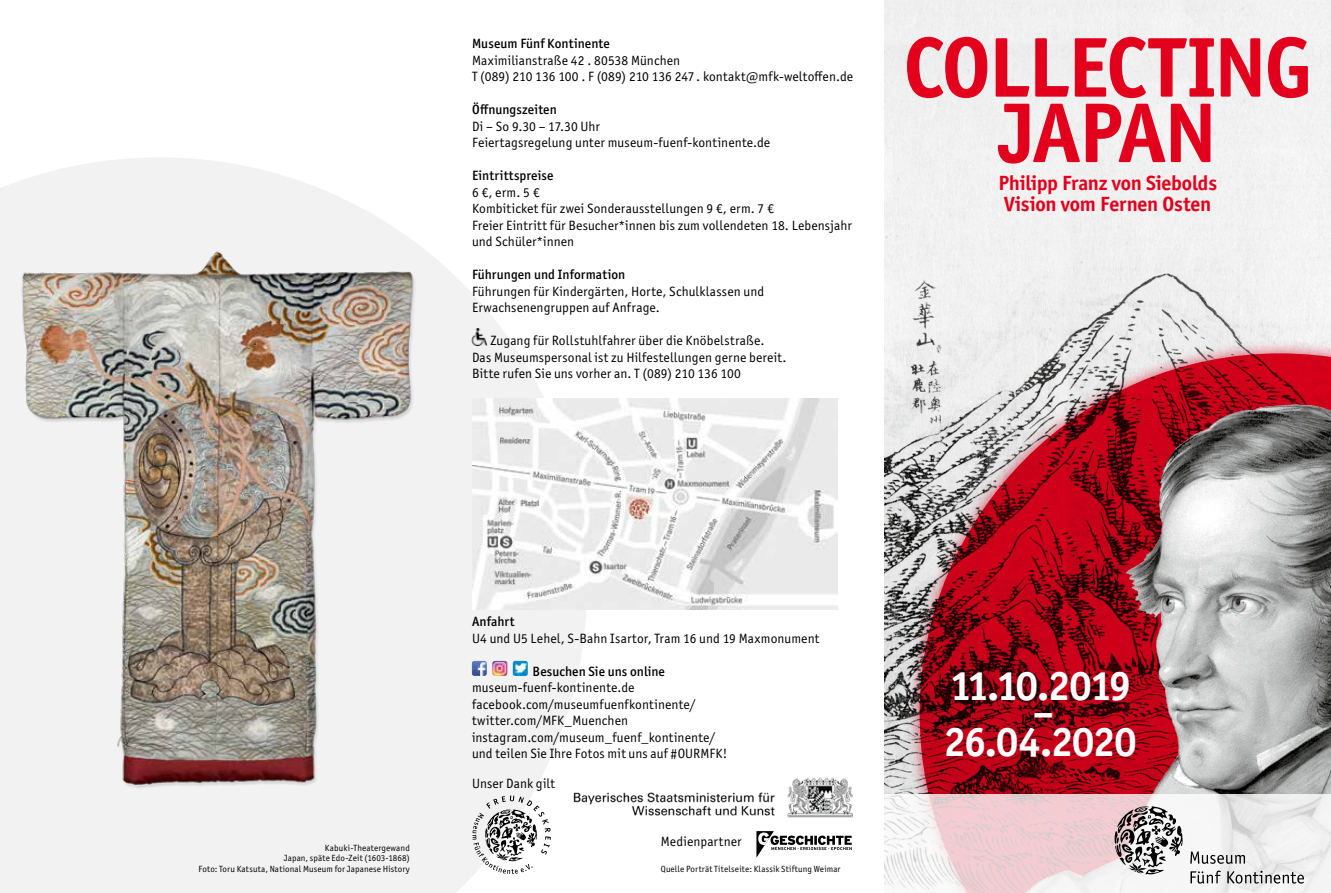
<style>
.page{position:relative;width:1331px;height:893px;background:#fff}
.page>*{position:absolute;margin:0;border:0;box-sizing:border-box;transform-origin:0 0}
.t1{font:700 85.05px/65.4px "Officina Sans ITC Pro";letter-spacing:-.02em;color:#e3001d;text-align:center}
.t2{font:700 41.25px/30px "Officina Sans ITC Pro";letter-spacing:-.015em;color:#fff;text-align:center}
.t3{font:700 20.55px/21.1px "Officina Sans ITC Pro";letter-spacing:-.01em;color:#e3001d}
.t4{font:13.5px/16.5px "Officina Sans ITC Pro";letter-spacing:.01em;color:#000}
.t5{font:500 13.5px "Officina Sans ITC Pro";letter-spacing:.005em;color:#000}
.t6{font:700 13.5px "Officina Sans ITC Pro";color:#000}
.t7{font:9px/10.5px "Officina Sans ITC Pro";letter-spacing:.02em;color:#000;text-align:right}
</style>
<div class="page">
<div style="left:884px;top:0;width:447px;height:794px;background:#f0f0f0"></div>
<img style="left:894px;top:273px;width:60px;height:160px">
<div style="left:906px;top:339px;width:425px;height:554px;background:#e3001d;opacity:.7"></div>
<svg style="left:920px;top:353px;width:95px;height:441px;background:#a5555f"></svg>
<svg style="left:0;top:158px;width:587px;height:735px;fill:#f2f2f2"></svg>
<img style="left:1015px;top:285px;width:316px;height:509px">
<svg style="left:884px;top:794px;width:447px;height:99px"></svg>
<svg style="left:1190px;top:851px;width:55px;height:13px"></svg>
<svg style="left:1227px;top:871px;width:77px;height:13px"></svg>
<svg style="left:1190px;top:871px;width:31px;height:13px"></svg>
<svg style="left:1114px;top:806px;width:69px;height:68px"></svg>
<img style="left:472px;top:398px;width:365px;height:211px">
<img style="left:472px;top:328px;width:15px;height:17px">
<svg style="left:756px;top:831px;width:96px;height:27px"></svg>
<svg style="left:472px;top:795px;width:79px;height:79px"></svg>
<img style="left:472px;top:661px;width:15px;height:15px">
<img style="left:492px;top:661px;width:15px;height:15px">
<img style="left:513px;top:661px;width:15px;height:15px">
<img style="left:0;top:230px;width:435px;height:568px">
<img style="left:558px;top:777px;width:295px;height:53px">
<p class="t5" style="left:472px;top:35px;width:139px">Museum Fünf Kontinente</p>
<p class="t4" style="left:472px;top:52px;width:383px">Maximilianstraße 42 . 80538 München<br>T (089) 210 136 100 . F (089) 210 136 247. kontakt@mfk-weltoffen.de</p>
<p class="t5" style="left:472px;top:101px;width:86px">Öffnungszeiten</p>
<p class="t4" style="left:472px;top:118px;width:300px">Di – So 9.30 – 17.30 Uhr<br>Feiertagsregelung unter museum-fuenf-kontinente.de</p>
<p class="t5" style="left:472px;top:167px;width:83px">Eintrittspreise</p>
<p class="t4" style="left:472px;top:184px;width:381px">6 €, erm. 5 €<br>Kombiticket für zwei Sonderausstellungen 9 €, erm. 7 €<br>Freier Eintritt für Besucher*innen bis zum vollendeten 18. Lebensjahr und Schüler*innen</p>
<p class="t5" style="left:472px;top:266px;width:155px">Führungen und Information</p>
<p class="t4" style="left:472px;top:283px;width:294px">Führungen für Kindergärten, Horte, Schulklassen und<br>Erwachsenengruppen auf Anfrage.</p>
<p class="t4" style="left:472px;top:332px;width:316px;text-indent:66px">ür Rollstuhlfahrer über die Knöbelstraße.<br>Das Museumspersonal ist zu Hilfestellungen gerne bereit.<br>Bitte rufen Sie uns vorher an. T (089) 210 136 100</p>
<p class="t4" style="left:490px;top:331px;width:54px">Zugang fu</p>
<h1 class="t1" style="left:904px;top:34px;width:410px">COLLECTING<br>JAPAN</h1>
<h3 class="t3" style="left:998px;top:172px;width:220px">Philipp Franz von Siebolds<br>Vision vom Fernen Osten</h3>
<p class="t7" style="left:198px;top:842px;width:213px">Kabuki-Theatergewand<br>Japan, späte Edo-Zeit (1603-1868)<br>Foto: Toru Katsuta, National Museum for Japanese History</p>
<p class="t5" style="left:472px;top:614px;width:44px">Anfahrt</p>
<p class="t4" style="left:472px;top:630px;width:349px">U4 und U5 Lehel, S-Bahn Isartor, Tram 16 und 19 Maxmonument</p>
<p class="t5" style="left:533px;top:663px;width:134px">Besuchen Sie uns online</p>
<p class="t4" style="left:472px;top:679px;width:257px">museum-fuenf-kontinente.de facebook.com/museumfuenfkontinente/ twitter.com/MFK_Muenchen instagram.com/museum_fuenf_kontinente/ und teilen Sie Ihre Fotos mit uns auf #OURMFK!</p>
<p class="t4" style="left:472px;top:775px;width:84px">Unser Dank gilt</p>
<p class="t6" style="left:534px;top:661px;width:136px">Besuchen Sie uns online</p>
<p class="t4" style="left:472px;top:678px;width:159px">museum-fuenf-kontinente.de</p>
<p class="t4" style="left:661px;top:833px;width:82px">Medienpartner</p>
<p class="t7" style="left:661px;top:863px;width:181px">Quelle Porträt Titelseite: Klassik Stiftung Weimar</p>
<h2 class="t2" style="left:951px;top:670px;width:181px">11.10.2019 –</h2>
<h2 class="t2" style="left:945px;top:726px;width:193px">26.04.2020</h2>
</div>
